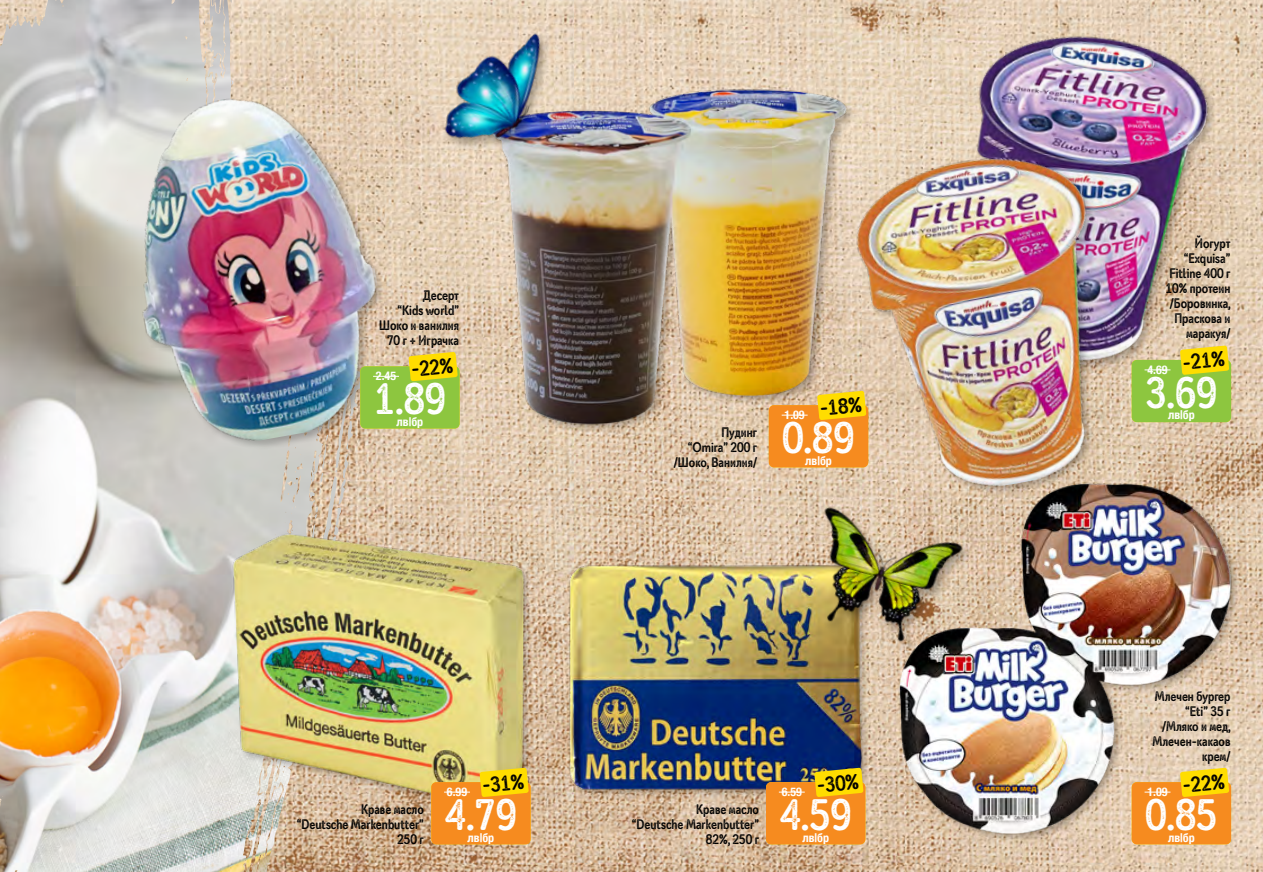
<style>
.page{position:relative;width:1263px;height:872px;background:#fff}
.page>*{position:absolute;margin:0;border:0;box-sizing:border-box;transform-origin:0 0}
.t1{font:700 condensed 43.2px "Mozzart Rough";color:#fff}
.t2{font:700 condensed 21px "Mozzart Rough";color:#000}
.t3{font:700 condensed 13.5px/15px "Mozzart Rough";color:#000;text-align:right}
.t4{font:700 condensed 12px "Helvetica Neue";color:#fff}
</style>
<div class="page">
<img style="left:0;top:0;width:1263px;height:872px">
<img style="left:210px;top:0;width:21px;height:48px">
<img style="left:566px;top:561px;width:302px;height:233px">
<svg style="left:766px;top:767px;width:99px;height:77px;background:#e29123"></svg>
<img style="left:102px;top:75px;width:298px;height:383px">
<svg style="left:360px;top:352px;width:100px;height:76px;background:#a8c941"></svg>
<img style="left:944px;top:22px;width:276px;height:323px">
<svg style="left:1134px;top:345px;width:97px;height:77px;background:#a9c942"></svg>
<img style="left:484px;top:85px;width:370px;height:346px">
<svg style="left:769px;top:390px;width:72px;height:77px;background:#f19a2e"></svg>
<img style="left:892px;top:476px;width:345px;height:365px">
<svg style="left:1132px;top:767px;width:99px;height:77px;background:#f5a02d"></svg>
<div style="left:232px;top:533px;width:301px;height:282px;background:#000;opacity:.25"></div>
<img style="left:227px;top:526px;width:303px;height:284px">
<svg style="left:431px;top:767px;width:100px;height:77px;background:#ef9b23"></svg>
<img style="left:841px;top:136px;width:293px;height:368px">
<img style="left:786px;top:480px;width:187px;height:187px">
<img style="left:399px;top:0;width:187px;height:178px">
<p class="t3" style="left:379px;top:288px;width:81px">Десерт<br>“Kids world”<br>Шоко и ванилия<br>70 г + Играчка</p>
<h2 class="t2" style="left:410px;top:356px;width:43px;rotate:-5deg">-22%</h2>
<p class="t4" style="left:376px;top:366px;width:22px">2.45</p>
<h1 class="t1" style="left:374px;top:373px;width:74px">1.89</h1>
<p class="t4" style="left:397px;top:411px;width:28px">лв|бр</p>
<p class="t3" style="left:674px;top:425px;width:85px">Пудинг<br>“Omira” 200 г /Шоко, Ванилия/</p>
<h2 class="t2" style="left:819px;top:395px;width:43px;rotate:-5deg">-18%</h2>
<p class="t4" style="left:784px;top:405px;width:22px">1.09</p>
<h1 class="t1" style="left:782px;top:412px;width:74px">0.89</h1>
<p class="t4" style="left:805px;top:450px;width:28px">лв|бр</p>
<p class="t3" style="left:297px;top:802px;width:129px">Краве масло<br>“Deutsche Markenbutter”<br>250 г</p>
<h2 class="t2" style="left:481px;top:772px;width:43px;rotate:-5deg">-31%</h2>
<p class="t4" style="left:447px;top:782px;width:22px">6.99</p>
<h1 class="t1" style="left:445px;top:789px;width:74px">4.79</h1>
<p class="t4" style="left:468px;top:827px;width:28px">лв|бр</p>
<p class="t3" style="left:632px;top:802px;width:129px">Краве масло<br>“Deutsche Markenbutter”<br>82%, 250 г</p>
<h2 class="t2" style="left:816px;top:772px;width:43px;rotate:-5deg">-30%</h2>
<p class="t4" style="left:782px;top:782px;width:22px">6.59</p>
<h1 class="t1" style="left:780px;top:789px;width:74px">4.59</h1>
<p class="t4" style="left:802px;top:827px;width:28px">лв|бр</p>
<p class="t3" style="left:1165px;top:236px;width:67px">Йогурт “Exquisa”<br>Fitline 400 г<br>10% протеин /Боровинка,<br>Праскова и маракуя/</p>
<h2 class="t2" style="left:1182px;top:350px;width:43px;rotate:-5deg">-21%</h2>
<p class="t4" style="left:1147px;top:360px;width:22px">4.69</p>
<h1 class="t1" style="left:1145px;top:367px;width:74px">3.69</h1>
<p class="t4" style="left:1168px;top:405px;width:28px">лв|бр</p>
<p class="t3" style="left:1152px;top:688px;width:80px">Млечен бургер “Eti” 35 г /Мляко и мед,<br>Млечен-какаов крем/</p>
<h2 class="t2" style="left:1182px;top:772px;width:43px;rotate:-5deg">-22%</h2>
<p class="t4" style="left:1147px;top:782px;width:22px">1.09</p>
<h1 class="t1" style="left:1145px;top:789px;width:74px">0.85</h1>
<p class="t4" style="left:1168px;top:827px;width:28px">лв|бр</p>
</div>
